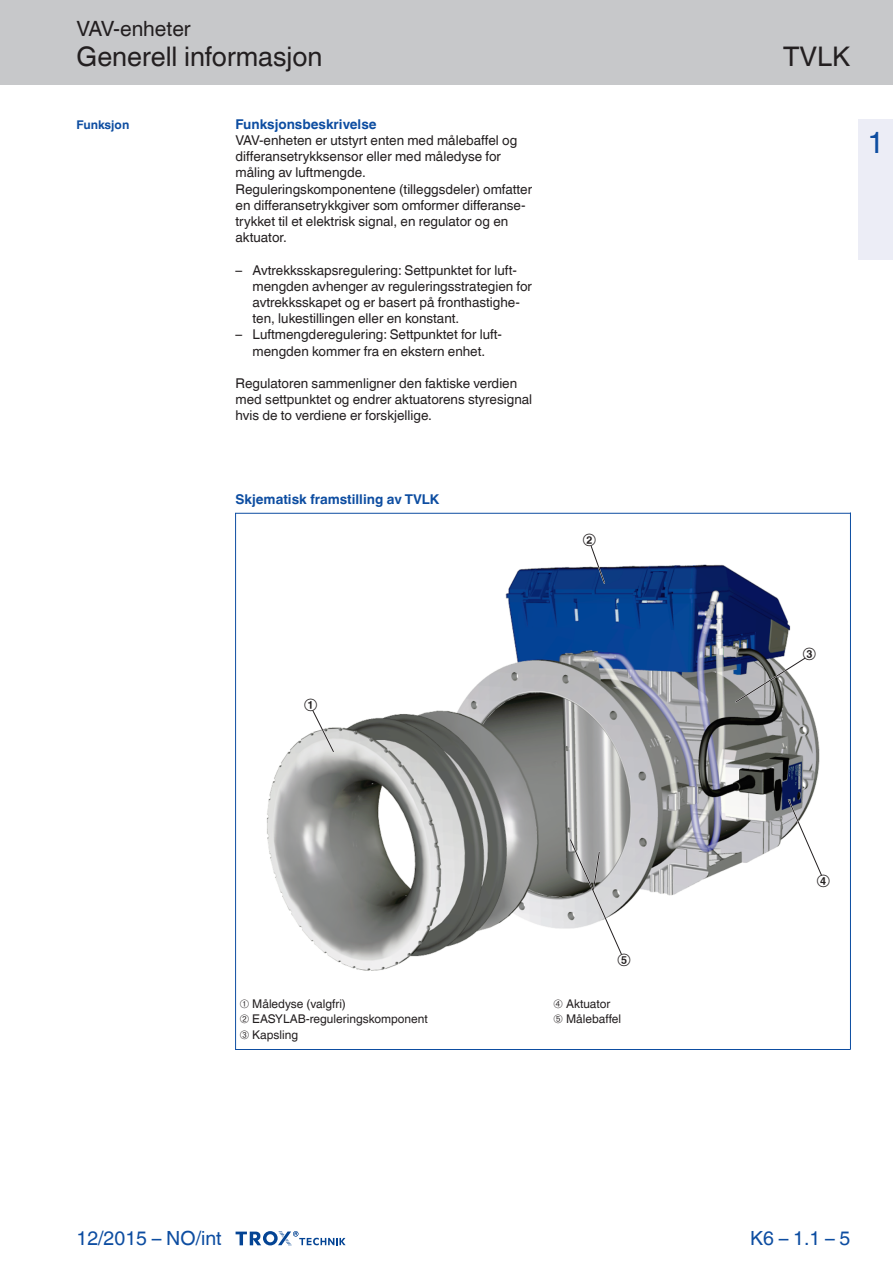
<style>
.page{position:relative;width:893px;height:1263px;background:#fff}
.page>*{position:absolute;margin:0;border:0;box-sizing:border-box;transform-origin:0 0}
.Register-Tab-Ziffern{font:30px "TROX Helvetica";color:#0d4da1}
.Navigation_2{font:27px "TROX Helvetica";color:#231f20}
.Navigation_3{font:27px "TROX Helvetica";color:#231f20}
.Navigation_1{font:21px "TROX Helvetica";color:#231f20}
.pagina_li-re{font:19.5px "TROX Helvetica";color:#0d4da1}
.descr_txt_section_pa{font:13.5px/16.2px "TROX Helvetica";color:#231f20}
.descr_txt_section_li{font:13.5px/16.2px "TROX Helvetica";color:#231f20}
.Standard_oben_links{font:700 13.5px "TROX Helvetica";color:#0d4da1}
.descr_txt_section_ti{font:700 13.5px "TROX Helvetica";color:#0d4da1}
._30_graphic_index{font:12px "TROX Helvetica";color:#231f20}
.marg_title_blue{font:700 12px "TROX Helvetica";color:#0d4da1}
.Update_OIDs{font:12px "TROX Helvetica";color:#231f20}
</style>
<div class="page">
<div style="left:0;top:0;width:893px;height:85px;background:#c7c8ca"></div>
<svg style="left:236px;top:1231px;width:110px;height:15px"></svg>
<div style="left:859px;top:119px;width:34px;height:140px;background:#ecedf6"></div>
<img style="left:236px;top:514px;width:584px;height:479px">
<svg style="left:589px;top:544px;width:17px;height:41px"></svg>
<svg style="left:311px;top:709px;width:24px;height:45px"></svg>
<svg style="left:734px;top:656px;width:73px;height:48px"></svg>
<svg style="left:787px;top:798px;width:35px;height:79px"></svg>
<svg style="left:568px;top:838px;width:55px;height:118px"></svg>
<hr style="left:235px;top:513px;width:1px;height:537px;background:#0d4da1">
<hr style="left:850px;top:512px;width:1px;height:537px;background:#0d4da1">
<hr style="left:235px;top:513px;width:615px;height:1px;background:#0d4da1">
<hr style="left:235px;top:1049px;width:615px;height:1px;background:#0d4da1">
<p class="Navigation_1" style="left:77px;top:17px;width:116px">VAV-enheter</p>
<p class="Navigation_2" style="left:77px;top:41px;width:247px">Generell informasjon</p>
<p class="Navigation_3" style="left:783px;top:41px;width:69px">TVLK</p>
<p class="marg_title_blue" style="left:77px;top:117px;width:54px">Funksjon</p>
<p class="descr_txt_section_ti" style="left:236px;top:116px;width:143px">Funksjonsbeskrivelse</p>
<p class="descr_txt_section_pa" style="left:236px;top:132px;width:283px">VAV-enheten er utstyrt enten med målebaffel og differansetrykksensor eller med måledyse for måling av luftmengde.</p>
<p class="descr_txt_section_pa" style="left:236px;top:181px;width:298px">Reguleringskomponentene (tilleggsdeler) omfatter en differansetrykkgiver som omformer differanse&shy;trykket til et elektrisk signal, en regulator og en aktuator.</p>
<p class="descr_txt_section_li" style="left:253px;top:262px;width:281px;text-indent:-17px">– Avtrekksskapsregulering: Settpunktet for luft&shy;mengden avhenger av reguleringsstrategien for avtrekksskapet og er basert på fronthastighe&shy;ten, lukestillingen eller en konstant.</p>
<p class="descr_txt_section_li" style="left:236px;top:327px;width:268px;text-align:center">– Luftmengderegulering: Settpunktet for luft&shy;mengden kommer fra en ekstern enhet.</p>
<p class="descr_txt_section_pa" style="left:236px;top:375px;width:298px">Regulatoren sammenligner den faktiske verdien med settpunktet og endrer aktuatorens styresignal hvis de to verdiene er forskjellige.</p>
<p class="Register-Tab-Ziffern" style="left:868px;top:125px;width:18px">1</p>
<p class="Standard_oben_links" style="left:236px;top:491px;width:205px">Skjematisk framstilling av TVLK</p>
<p class="Update_OIDs" style="left:583px;top:532px;width:15px">②</p>
<p class="Update_OIDs" style="left:304px;top:697px;width:15px">①</p>
<p class="Update_OIDs" style="left:803px;top:646px;width:15px">③</p>
<p class="_30_graphic_index" style="left:240px;top:996px;width:108px">➀ Måledyse (valgfri)</p>
<p class="_30_graphic_index" style="left:240px;top:1012px;width:189px">➁ EASYLAB-reguleringskomponent</p>
<p class="_30_graphic_index" style="left:240px;top:1028px;width:60px">➂ Kapsling</p>
<p class="Update_OIDs" style="left:617px;top:951px;width:15px">⑤</p>
<p class="_30_graphic_index" style="left:554px;top:996px;width:58px">➃ Aktuator</p>
<p class="_30_graphic_index" style="left:554px;top:1012px;width:69px">➄ Målebaffel</p>
<p class="Update_OIDs" style="left:817px;top:872px;width:15px">④</p>
<h3 class="pagina_li-re" style="left:77px;top:1227px;width:147px">12/2015 – NO/int</h3>
<p class="pagina_li-re" style="left:750px;top:1227px;width:102px">K6 – 1.1 – 5</p>
</div>
